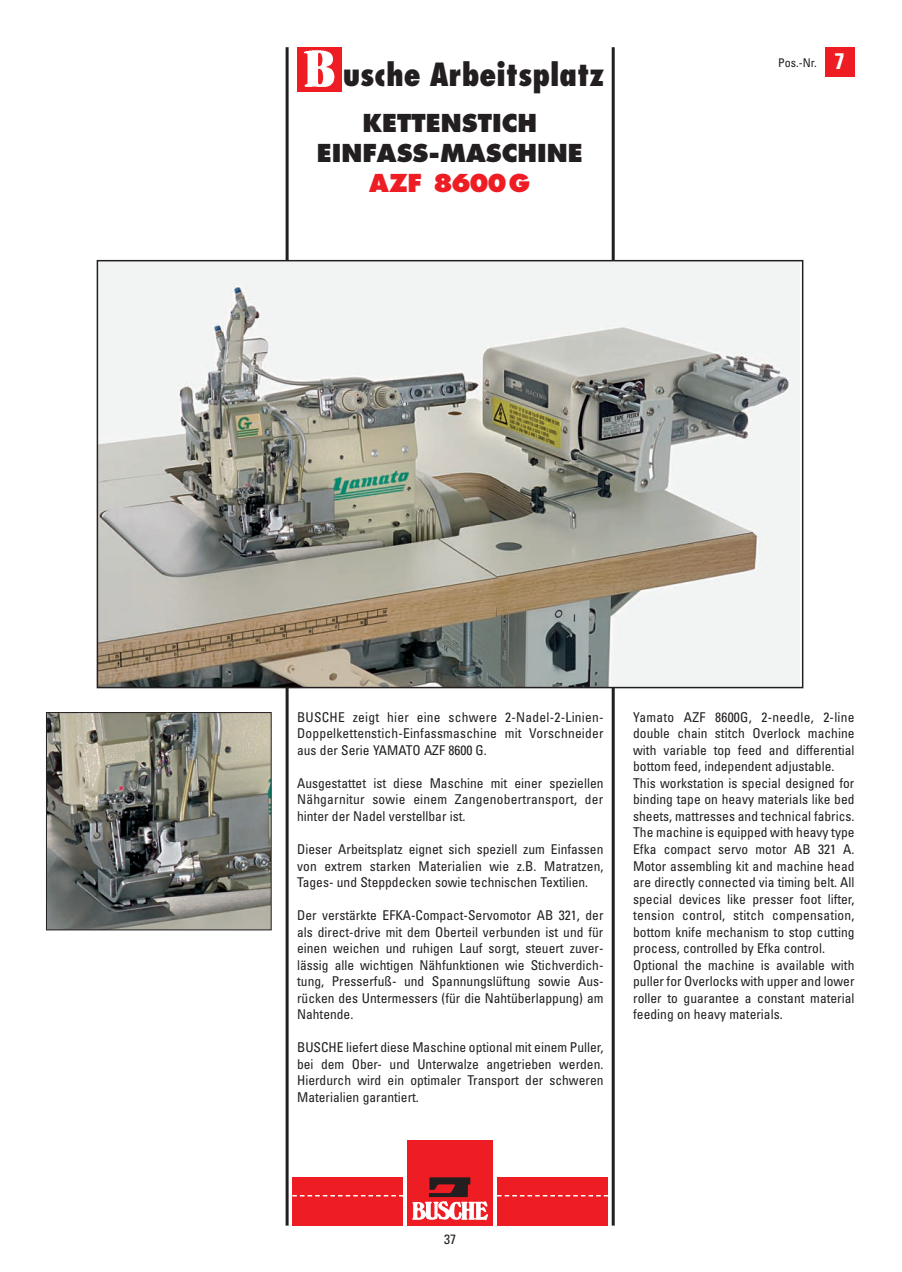
<style>
.page{position:relative;width:902px;height:1272px;background:#fff}
.page>*{position:absolute;margin:0;border:0;box-sizing:border-box;transform-origin:0 0}
.t1{font:800 condensed 31.05px "Futura";color:#231f20}
.t2{font:800 24px/30px "Futura";color:#231f20;text-align:center}
.t3{font:800 24px "Futura";letter-spacing:-.04em;color:#ee1d23}
.t4{font:condensed 13.5px/16.5px "Univers";color:#231f20;text-align:justify}
.t5{font:condensed 12px "Univers";color:#231f20}
.s1{font-weight:700;font-size:22.5px;color:#fff}
</style>
<div class="page">
<div style="left:824px;top:47px;width:30px;height:30px;background:#ee1d23"></div>
<div style="left:292px;top:1177px;width:111px;height:48px;background:#ee1d23"></div>
<div style="left:497px;top:1177px;width:110px;height:48px;background:#ee1d23"></div>
<svg style="left:292px;top:1195px;width:111px;height:1px"></svg>
<svg style="left:497px;top:1194px;width:111px;height:2px"></svg>
<div style="left:407px;top:1140px;width:86px;height:85px;background:#ee1d23"></div>
<svg style="left:412px;top:1177px;width:76px;height:44px"></svg>
<hr style="left:285px;top:47px;width:3px;height:1178px;background:#231f20">
<hr style="left:611px;top:47px;width:3px;height:1178px;background:#231f20">
<img style="left:100px;top:263px;width:699px;height:422px">
<div style="left:97px;top:260px;width:706px;height:428px;border:2px solid #231f20"></div>
<img style="left:48px;top:714px;width:221px;height:214px">
<div style="left:46px;top:712px;width:225px;height:218px;border:1px solid #231f20"></div>
<img style="left:297px;top:47px;width:44px;height:44px">
<h1 class="t1" style="left:343px;top:61px;width:263px">usche Arbeitsplatz</h1>
<h2 class="t2" style="left:317px;top:110px;width:267px">KETTENSTICH<br>EINFASS-MASCHINE</h2>
<h2 class="t3" style="left:369px;top:172px;width:162px">AZF 8600G</h2>
<p class="t5" style="left:778px;top:58px;width:68px">Pos.-Nr. <span class="s1">7</span></p>
<p class="t4" style="left:297px;top:710px;width:308px">BUSCHE zeigt hier eine schwere 2-Nadel-2-Linien-Doppelkettenstich-Einfassmaschine mit Vorschneider aus der Serie YAMATO AZF 8600 G.</p>
<p class="t4" style="left:297px;top:776px;width:308px">Ausgestattet ist diese Maschine mit einer speziellen Nähgarnitur sowie einem Zangenobertransport, der hinter der Nadel verstellbar ist.</p>
<p class="t4" style="left:297px;top:842px;width:308px">Dieser Arbeitsplatz eignet sich speziell zum Einfassen von extrem starken Materialien wie z.B. Matratzen, Tages- und Steppdecken sowie technischen Textilien.</p>
<p class="t4" style="left:297px;top:908px;width:308px">Der verstärkte EFKA-Compact-Servomotor AB 321, der als direct-drive mit dem Oberteil verbunden ist und für einen weichen und ruhigen Lauf sorgt, steuert zuver&shy;lässig alle wichtigen Nähfunktionen wie Stichverdich&shy;tung, Presserfuß- und Spannungslüftung sowie Aus&shy;rücken des Untermessers (für die Nahtüberlappung) am Nahtende.</p>
<p class="t4" style="left:297px;top:1040px;width:308px">BUSCHE liefert diese Maschine optional mit einem Puller, bei dem Ober- und Unterwalze angetrieben werden.<br>Hierdurch wird ein optimaler Transport der schweren Materialien garantiert.</p>
<p class="t4" style="left:633px;top:710px;width:223px;text-align:left">Yamato AZF 8600G, 2-needle, 2-line double chain stitch Overlock machine with variable top feed and differential bottom feed, independent adjustable.<br>This workstation is special designed for binding tape on heavy materials like bed sheets, mattresses and technical fabrics.<br>The machine is equipped with heavy type Efka compact servo motor AB 321 A.<br>Motor assembling kit and machine head are directly connected via timing belt. All special devices like presser foot lifter, tension control, stitch compensation, bottom knife mechanism to stop cutting process, controlled by Efka control.<br>Optional the machine is available with puller for Overlocks with upper and lower roller to guarantee a constant material feeding on heavy materials.</p>
<p class="t4" style="left:444px;top:1231px;width:13px">37</p>
</div>
